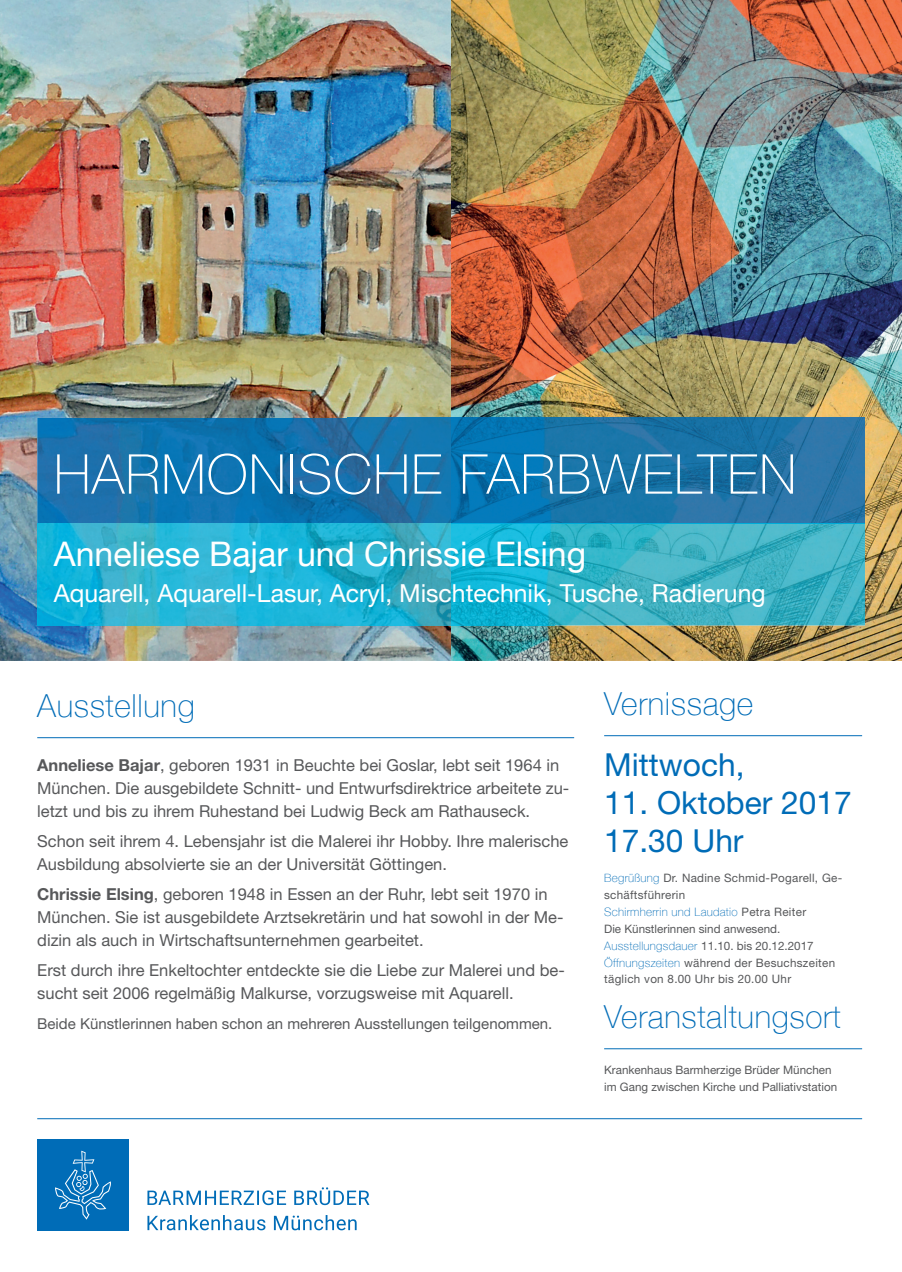
<style>
.page{position:relative;width:902px;height:1272px;background:#fff}
.page>*{position:absolute;margin:0;border:0;box-sizing:border-box;transform-origin:0 0}
.t1{font:100 54.97px "Helvetica Neue LT";letter-spacing:.02em;color:#fff}
.t2{font:33.83px "Helvetica Neue LT";color:#fff}
.t3{font:100 31.72px "Helvetica Neue LT";letter-spacing:.02em;color:#006cb7}
.t4{font:31.72px/38.1px "Helvetica Neue";color:#006cb7}
.t5{font:24.75px "Helvetica Neue LT";color:#fff}
.t6{font:16.5px/23.2px "Helvetica Neue";color:#57585a}
.t7{font:15px "Helvetica Neue";color:#57585a}
.t8{font:11.62px/17px "Helvetica Neue";letter-spacing:.025em;color:#57585a}
.t9{font:11.62px/17px "Helvetica Neue";color:#57585a}
.t10{font:100 11.62px "Helvetica Neue LT";letter-spacing:.025em;color:#006cb7}
.s1{font-weight:700}
.s2{font-family:"Helvetica Neue LT";font-weight:100;color:#006cb7}
.s3{font-family:"Helvetica Neue";font-weight:400;color:#57585a}
</style>
<div class="page">
<img style="left:0;top:0;width:901px;height:661px">
<hr style="left:37px;top:1118px;width:825px;height:1px;background:#006cb7">
<hr style="left:37px;top:737px;width:537px;height:1px;background:#006cb7">
<hr style="left:604px;top:735px;width:258px;height:1px;background:#006cb7">
<hr style="left:604px;top:1048px;width:258px;height:1px;background:#006cb7">
<img style="left:37px;top:418px;width:827px;height:207px">
<img style="left:37px;top:523px;width:414px;height:1px">
<img style="left:451px;top:523px;width:413px;height:1px">
<div style="left:37px;top:1139px;width:92px;height:91px;background:#006cb7"></div>
<svg style="left:55px;top:1150px;width:56px;height:69px"></svg>
<svg style="left:147px;top:1215px;width:209px;height:15px"></svg>
<svg style="left:147px;top:1187px;width:222px;height:18px"></svg>
<h1 class="t1" style="left:54px;top:442px;width:744px">HARMONISCHE FARBWELTEN</h1>
<h2 class="t2" style="left:54px;top:534px;width:534px">Anneliese Bajar und Chrissie Elsing</h2>
<h3 class="t5" style="left:54px;top:579px;width:713px">Aquarell, Aquarell-Lasur, Acryl, Mischtechnik, Tusche, Radierung</h3>
<h3 class="t3" style="left:37px;top:688px;width:159px">Ausstellung</h3>
<p class="t6" style="left:37px;top:753px;width:533px"><span class="s1">Anneliese Bajar</span>, geboren 1931 in Beuchte bei Goslar, lebt seit 1964 in<br>München. Die ausgebildete Schnitt- und Entwurfsdirektrice arbeitete zu&shy;letzt und bis zu ihrem Ruhestand bei Ludwig Beck am Rathauseck.</p>
<p class="t6" style="left:37px;top:829px;width:532px">Schon seit ihrem 4. Lebensjahr ist die Malerei ihr Hobby. Ihre malerische<br>Ausbildung absolvierte sie an der Universität Göttingen.</p>
<p class="t6" style="left:37px;top:882px;width:527px"><span class="s1">Chrissie Elsing</span>, geboren 1948 in Essen an der Ruhr, lebt seit 1970 in<br>München. Sie ist ausgebildete Arztsekretärin und hat sowohl in der Me&shy;dizin als auch in Wirtschaftsunternehmen gearbeitet.</p>
<p class="t6" style="left:37px;top:958px;width:529px">Erst durch ihre Enkeltochter entdeckte sie die Liebe zur Malerei und be&shy;sucht seit 2006 regelmäßig Malkurse, vorzugsweise mit Aquarell.</p>
<p class="t7" style="left:37px;top:1014px;width:516px">Beide Künstlerinnen haben schon an mehreren Ausstellungen teilgenommen.</p>
<h3 class="t3" style="left:604px;top:685px;width:151px">Vernissage</h3>
<h3 class="t4" style="left:604px;top:745px;width:142px">Mittwoch,</h3>
<h3 class="t4" style="left:604px;top:783px;width:249px">11. Oktober 2017<br>17.30 Uhr</h3>
<p class="t8" style="left:604px;top:869px;width:239px"><span class="s2">Begrüßung</span> Dr. Nadine Schmid-Pogarell, Ge&shy;schäftsführerin</p>
<p class="t10" style="left:604px;top:904px;width:203px">Schirmherrin und Laudatio <span class="s3">Petra Reiter</span></p>
<p class="t8" style="left:604px;top:919px;width:232px">Die Künstlerinnen sind anwesend.<br><span class="s2">Ausstellungsdauer</span> 11.10. bis 20.12.2017<br><span class="s2">Öffnungszeiten</span> während der Besuchszeiten täglich von 8.00 Uhr bis 20.00 Uhr</p>
<h3 class="t3" style="left:604px;top:998px;width:238px">Veranstaltungsort</h3>
<p class="t9" style="left:604px;top:1061px;width:234px">Krankenhaus Barmherzige Brüder München im Gang zwischen Kirche und Palliativstation</p>
</div>
